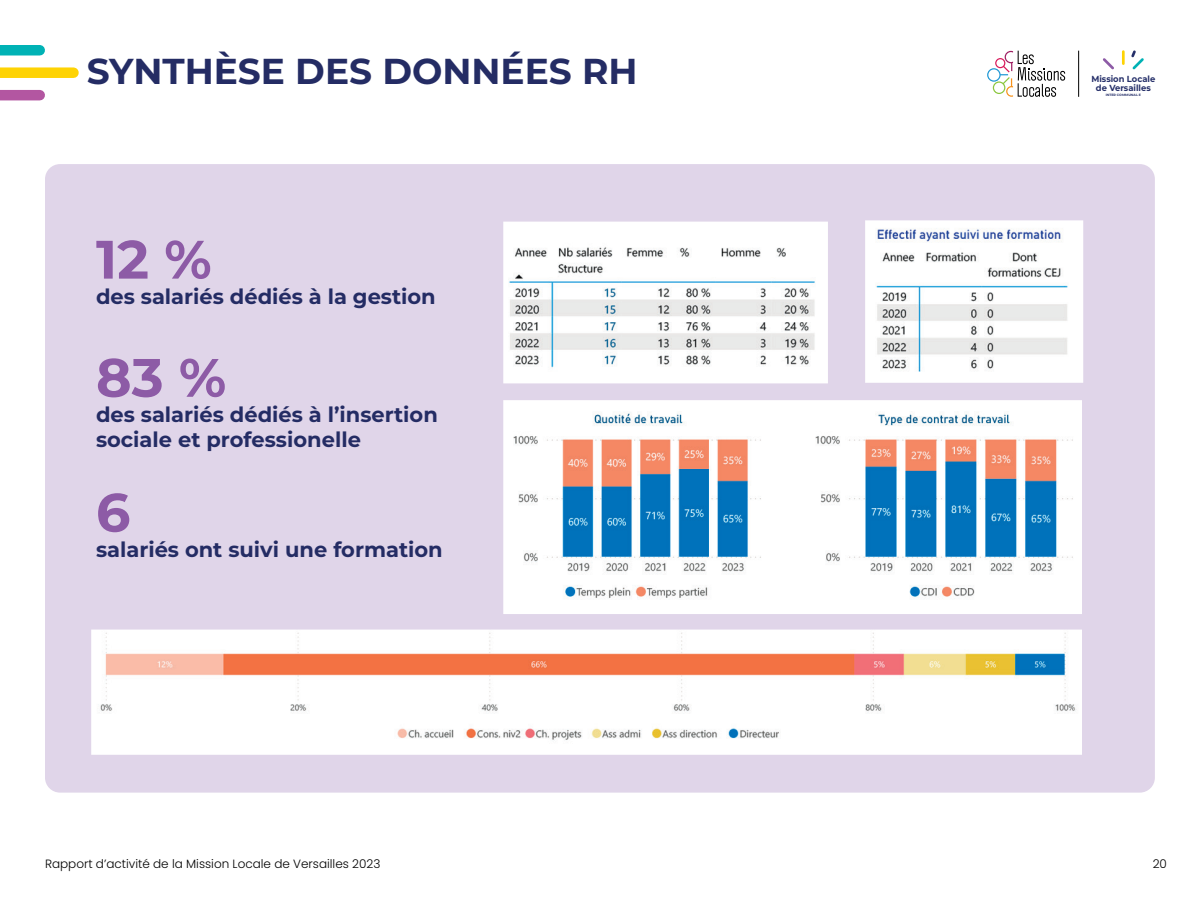
<style>
.page{position:relative;width:1200px;height:900px;background:#fff}
.page>*{position:absolute;margin:0;border:0;box-sizing:border-box;transform-origin:0 0}
.t1{font:700 54px "Montserrat";color:#8d5ba6}
.t2{font:700 36px "Montserrat";color:#242c64}
.t3{font:700 21px/25.2px "Montserrat";color:#242c64}
.t4{font:300 12px "Poppins";color:#000001}
.t5{font:700 8.85px/8.9px "Montserrat";color:#252f69;text-align:center;scale:.95 1}
.t6{font:700 3.3px "Montserrat";color:#252f69}
</style>
<div class="page">
<div style="left:0;top:67px;width:74px;height:11px;background:#fed304"></div>
<div style="left:0;top:45px;width:40px;height:11px;background:#00b2b5"></div>
<div style="left:0;top:90px;width:40px;height:10px;background:#b356a1"></div>
<hr style="left:1078px;top:51px;width:1px;height:46px;background:#000001">
<svg style="left:987px;top:51px;width:78px;height:46px"></svg>
<svg style="left:1103px;top:50px;width:41px;height:20px"></svg>
<div style="left:45px;top:164px;width:1110px;height:629px;background:#e0d5e9;border-radius:15px"></div>
<img style="left:91px;top:220px;width:992px;height:535px">
<h2 class="t2" style="left:87px;top:45px;width:552px">SYNTHÈSE DES DONNÉES RH</h2>
<h1 class="t1" style="left:96px;top:221px;width:117px">12 %</h1>
<p class="t3" style="left:96px;top:283px;width:341px">des salariés dédiés à la gestion</p>
<h1 class="t1" style="left:96px;top:339px;width:132px">83 %</h1>
<p class="t3" style="left:96px;top:401px;width:343px">des salariés dédiés à l’insertion sociale et professionelle</p>
<h1 class="t1" style="left:96px;top:474px;width:36px">6</h1>
<p class="t3" style="left:96px;top:536px;width:348px">salariés ont suivi une formation</p>
<p class="t5" style="left:1091px;top:74px;width:69px">Mission Locale de Versailles</p>
<p class="t6" style="left:1106px;top:93px;width:37px">INTER COMMUNAL E</p>
<p class="t4" style="left:45px;top:856px;width:337px">Rapport d’activité de la Mission Locale de Versailles 2023</p>
<p class="t4" style="left:1153px;top:856px;width:16px">20</p>
</div>
